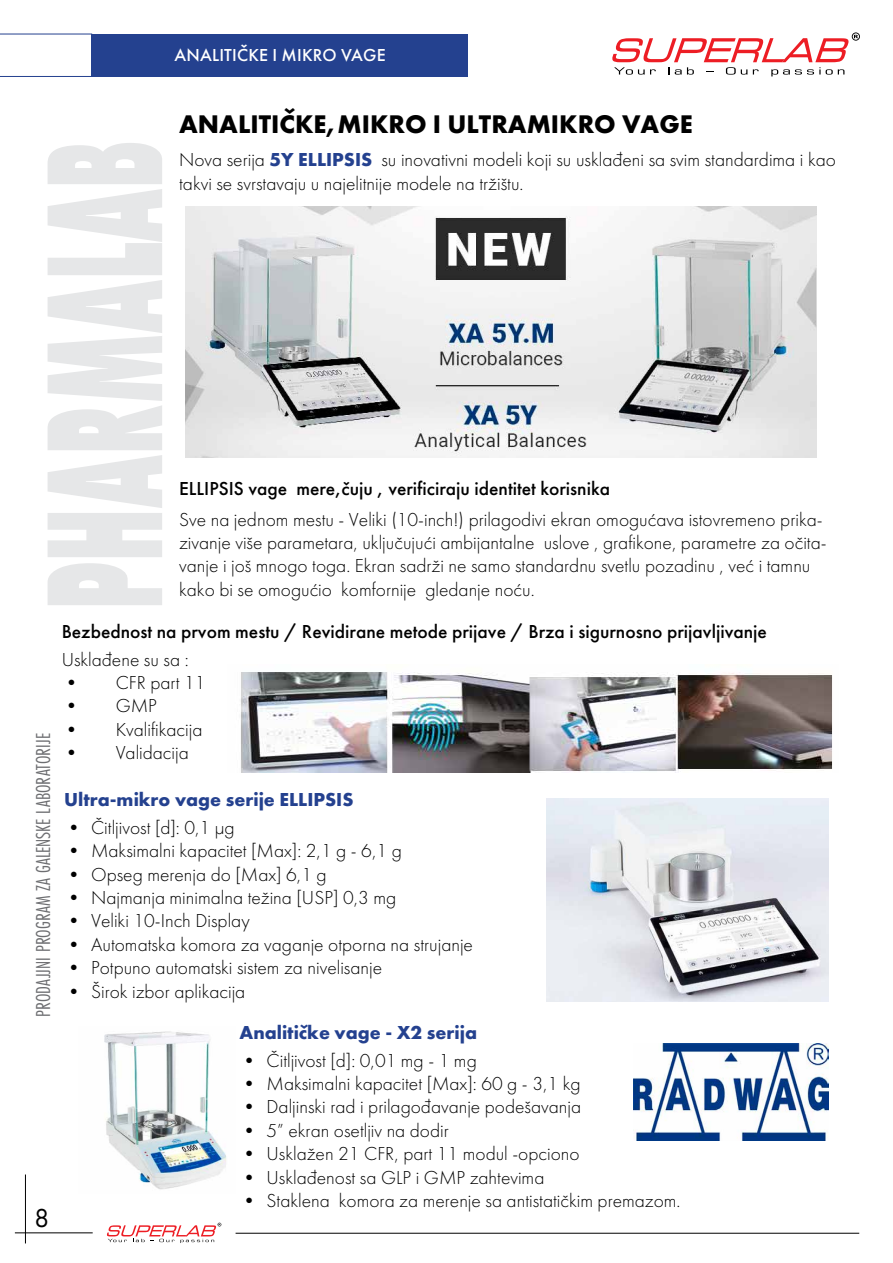
<style>
.page{position:relative;width:893px;height:1263px;background:#fff}
.page>*{position:absolute;margin:0;border:0;box-sizing:border-box;transform-origin:0 0}
.t1{font:800 171.75px "Futura PT";color:#e6e7e8;scale:.42 1}
.t2{font:27px "Futura PT";color:#000}
.t3{font:700 26.4px "Futura PT";color:#000}
.t4{font:21px "Futura PT Cond";color:#6d6e71}
.t5{font:300 19.5px/23.4px "Futura PT";color:#000}
.t6{font:500 19.5px "Futura PT";color:#000}
.t7{font:700 19.5px "Futura PT";color:#24418f}
.t8{font:500 18px "Futura PT";letter-spacing:.01em;color:#fff}
.s1{font-weight:700;color:#24418f}
</style>
<div class="page">
<hr style="left:15px;top:1232px;width:78px;height:1px;background:#000">
<hr style="left:25px;top:1174px;width:1px;height:69px;background:#000">
<hr style="left:236px;top:1233px;width:623px;height:1px;background:#000">
<div style="left:92px;top:34px;width:376px;height:42px;background:#24418f"></div>
<svg style="left:0;top:34px;width:92px;height:42px"></svg>
<svg style="left:612px;top:32px;width:248px;height:44px"></svg>
<svg style="left:107px;top:1223px;width:114px;height:20px"></svg>
<img style="left:186px;top:207px;width:630px;height:250px">
<img style="left:241px;top:672px;width:592px;height:101px">
<img style="left:547px;top:799px;width:282px;height:202px">
<img style="left:104px;top:1031px;width:122px;height:159px">
<img style="left:634px;top:1043px;width:195px;height:98px">
<p class="t8" style="left:175px;top:44px;width:213px">ANALITIČKE I MIKRO VAGE</p>
<h3 class="t3" style="left:179px;top:107px;width:515px">ANALITIČKE,MIKRO I ULTRAMIKRO VAGE</h3>
<h1 class="t1" style="left:-5px;top:610px;width:1120px;rotate:-90deg">PHARMALAB</h1>
<p class="t5" style="left:179px;top:148px;width:658px">Nova serija <span class="s1">5Y ELLIPSIS</span> su inovativni modeli koji su usklađeni sa svim standardima i kao takvi se svrstavaju u najelitnije modele na tržištu.</p>
<p class="t6" style="left:179px;top:477px;width:432px">ELLIPSIS vage mere,čuju , verificiraju identitet korisnika</p>
<p class="t5" style="left:179px;top:508px;width:649px">Sve na jednom mestu - Veliki (10-inch!) prilagodivi ekran omogućava istovremeno prika&shy;zivanje više parametara, uključujući ambijantalne uslove , grafikone, parametre za očita&shy;vanje i još mnogo toga. Ekran sadrži ne samo standardnu svetlu pozadinu , već i tamnu kako bi se omogućio komfornije gledanje noću.</p>
<p class="t6" style="left:62px;top:620px;width:707px">Bezbednost na prvom mestu / Revidirane metode prijave / Brza i sigurnosno prijavljivanje</p>
<p class="t5" style="left:62px;top:647px;width:128px">Usklađene su sa :</p>
<p class="t5" style="left:62px;top:671px;width:145px">• CFR part 11</p>
<p class="t5" style="left:62px;top:694px;width:97px">• GMP</p>
<p class="t5" style="left:62px;top:718px;width:142px">• Kvalifikacija</p>
<p class="t5" style="left:62px;top:741px;width:129px">• Validacija</p>
<p class="t4" style="left:31px;top:1017px;width:285px;rotate:-90deg">PRODAJJNI PROGRAM ZA GALENSKE LABORATORIJE</p>
<p class="t7" style="left:64px;top:787px;width:291px">Ultra-mikro vage serije ELLIPSIS</p>
<p class="t5" style="left:64px;top:816px;width:172px">• Čitljivost [d]: 0,1 µg</p>
<p class="t5" style="left:64px;top:839px;width:339px">• Maksimalni kapacitet [Max]: 2,1 g - 6,1 g</p>
<p class="t5" style="left:64px;top:863px;width:264px">• Opseg merenja do [Max] 6,1 g</p>
<p class="t5" style="left:64px;top:886px;width:334px">• Najmanja minimalna težina [USP] 0,3 mg</p>
<p class="t5" style="left:64px;top:909px;width:187px">• Veliki 10-Inch Display</p>
<p class="t5" style="left:64px;top:933px;width:410px">• Automatska komora za vaganje otporna na strujanje</p>
<p class="t5" style="left:64px;top:956px;width:320px">• Potpuno automatski sistem za nivelisanje</p>
<p class="t5" style="left:64px;top:980px;width:183px">• Širok izbor aplikacija</p>
<p class="t7" style="left:240px;top:1020px;width:239px">Analitičke vage - X2 serija</p>
<p class="t5" style="left:240px;top:1048px;width:239px">• Čitljivost [d]: 0,01 mg - 1 mg</p>
<p class="t5" style="left:240px;top:1072px;width:342px">• Maksimalni kapacitet [Max]: 60 g - 3,1 kg</p>
<p class="t5" style="left:240px;top:1095px;width:343px">• Daljinski rad i prilagođavanje podešavanja</p>
<p class="t5" style="left:240px;top:1119px;width:211px">• 5” ekran osetljiv na dodir</p>
<p class="t5" style="left:240px;top:1142px;width:342px">• Usklažen 21 CFR, part 11 modul -opciono</p>
<p class="t5" style="left:240px;top:1165px;width:306px">• Usklađenost sa GLP i GMP zahtevima</p>
<p class="t5" style="left:240px;top:1189px;width:442px">• Staklena komora za merenje sa antistatičkim premazom.</p>
<h2 class="t2" style="left:34px;top:1202px;width:17px">8</h2>
</div>
